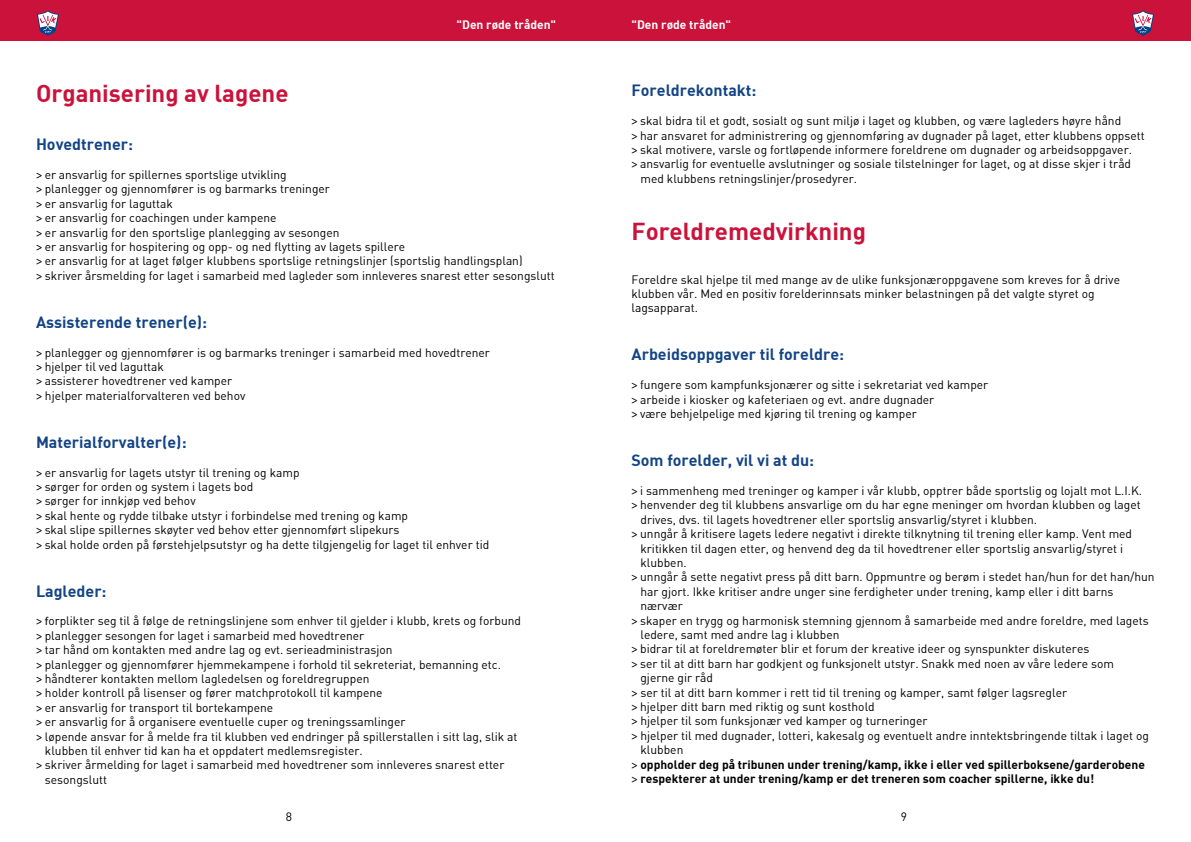
<style>
.page{position:relative;width:1191px;height:842px;background:#fff}
.page>*{position:absolute;margin:0;border:0;box-sizing:border-box;transform-origin:0 0}
.t1{font:700 24px "DI Nbek";color:#cb123a}
.t2{font:700 16px "DI Nbek";color:#134486}
.t3{font:12px/14.4px "DIN Bek";color:#000}
.t4{font:700 12px/14.4px "DI Nbek";color:#000}
.t5{font:700 12px "DI Nbek";color:#fff}
.s1{font-family:"Calibri"}
.s2{font-family:"Calibri";font-weight:400}
</style>
<div class="page">
<div style="left:0;top:0;width:1191px;height:41px;background:#cb123a"></div>
<svg style="left:37px;top:10px;width:22px;height:26px"></svg>
<svg style="left:1132px;top:10px;width:22px;height:26px"></svg>
<p class="t5" style="left:456px;top:17px;width:101px">"Den røde tråden"</p>
<p class="t5" style="left:631px;top:17px;width:101px">"Den røde tråden"</p>
<h1 class="t1" style="left:36px;top:78px;width:254px">Organisering av lagene</h1>
<h2 class="t2" style="left:36px;top:134px;width:99px">Hovedtrener:</h2>
<p class="t3" style="left:36px;top:167px;width:520px"><span class="s1">˃</span> er ansvarlig for spillernes sportslige utvikling<br><span class="s1">˃</span> planlegger og gjennomfører is og barmarks treninger<br><span class="s1">˃</span> er ansvarlig for laguttak<br><span class="s1">˃</span> er ansvarlig for coachingen under kampene<br><span class="s1">˃</span> er ansvarlig for den sportslige planlegging av sesongen<br><span class="s1">˃</span> er ansvarlig for hospitering og opp- og ned flytting av lagets spillere<br><span class="s1">˃</span> er ansvarlig for at laget følger klubbens sportslige retningslinjer (sportslig handlingsplan)<br><span class="s1">˃</span> skriver årsmelding for laget i samarbeid med lagleder som innleveres snarest etter sesongslutt</p>
<h2 class="t2" style="left:36px;top:311px;width:173px">Assisterende trener(e):</h2>
<p class="t3" style="left:36px;top:345px;width:455px"><span class="s1">˃</span> planlegger og gjennomfører is og barmarks treninger i samarbeid med hovedtrener <span class="s1">˃</span> hjelper til ved laguttak<br><span class="s1">˃</span> assisterer hovedtrener ved kamper<br><span class="s1">˃</span> hjelper materialforvalteren ved behov</p>
<h2 class="t2" style="left:36px;top:431px;width:152px">Materialforvalter(e):</h2>
<p class="t3" style="left:36px;top:465px;width:455px"><span class="s1">˃</span> er ansvarlig for lagets utstyr til trening og kamp<br><span class="s1">˃</span> sørger for orden og system i lagets bod<br><span class="s1">˃</span> sørger for innkjøp ved behov<br><span class="s1">˃</span> skal hente og rydde tilbake utstyr i forbindelse med trening og kamp<br><span class="s1">˃</span> skal slipe spillernes skøyter ved behov etter gjennomført slipekurs<br><span class="s1">˃</span> skal holde orden på førstehjelpsutstyr og ha dette tilgjengelig for laget til enhver tid</p>
<h2 class="t2" style="left:36px;top:580px;width:72px">Lagleder:</h2>
<p class="t3" style="left:36px;top:614px;width:486px"><span class="s1">˃ f</span>orplikter seg til å følge de retningslinjene som enhver til gjelder i klubb, krets og forbund</p>
<p class="t3" style="left:36px;top:628px;width:330px"><span class="s1">˃</span> planlegger sesongen for laget i samarbeid med hovedtrener</p>
<p class="t3" style="left:36px;top:642px;width:358px"><span class="s1">˃</span> tar hånd om kontakten med andre lag og evt. serieadministrasjon</p>
<p class="t3" style="left:36px;top:657px;width:466px"><span class="s1">˃</span> planlegger og gjennomfører hjemmekampene i forhold til sekreteriat, bemanning etc.</p>
<p class="t3" style="left:36px;top:671px;width:335px"><span class="s1">˃</span> håndterer kontakten mellom lagledelsen og foreldregruppen</p>
<p class="t3" style="left:36px;top:686px;width:348px"><span class="s1">˃</span> holder kontroll på lisenser og fører matchprotokoll til kampene</p>
<p class="t3" style="left:36px;top:700px;width:239px"><span class="s1">˃</span> er ansvarlig for transport til bortekampene</p>
<p class="t3" style="left:36px;top:714px;width:371px"><span class="s1">˃</span> er ansvarlig for å organisere eventuelle cuper og treningssamlinger</p>
<p class="t3" style="left:36px;top:729px;width:483px"><span class="s1">˃</span> løpende ansvar for å melde fra til klubben ved endringer på spillerstallen i sitt lag, slik at</p>
<p class="t3" style="left:45px;top:743px;width:319px">klubben til enhver tid kan ha et oppdatert medlemsregister.</p>
<p class="t3" style="left:36px;top:758px;width:470px"><span class="s1">˃</span> skriver årmelding for laget i samarbeid med hovedtrener som innleveres snarest etter</p>
<p class="t3" style="left:45px;top:772px;width:64px">sesongslutt</p>
<h2 class="t2" style="left:631px;top:80px;width:126px">Foreldrekontakt:</h2>
<p class="t3" style="left:631px;top:113px;width:491px"><span class="s1">˃</span> skal bidra til et godt, sosialt og sunt miljø i laget og klubben, og være lagleders høyre hånd</p>
<p class="t3" style="left:631px;top:128px;width:515px"><span class="s1">˃</span> har ansvaret for administrering og gjennomføring av dugnader på laget, etter klubbens oppsett</p>
<p class="t3" style="left:631px;top:142px;width:502px"><span class="s1">˃</span> skal motivere, varsle og fortløpende informere foreldrene om dugnader og arbeidsoppgaver.</p>
<p class="t3" style="left:631px;top:157px;width:501px"><span class="s1">˃</span> ansvarlig for eventuelle avslutninger og sosiale tilstelninger for laget, og at disse skjer i tråd</p>
<p class="t3" style="left:640px;top:171px;width:218px">med klubbens retningslinjer/prosedyrer.</p>
<h1 class="t1" style="left:631px;top:216px;width:236px">Foreldremedvirkning</h1>
<p class="t3" style="left:631px;top:272px;width:490px">Foreldre skal hjelpe til med mange av de ulike funksjonæroppgavene som kreves for å drive klubben vår. Med en positiv forelderinnsats minker belastningen på det valgte styret og lagsapparat.</p>
<h2 class="t2" style="left:631px;top:344px;width:214px">Arbeidsoppgaver til foreldre:</h2>
<p class="t3" style="left:631px;top:377px;width:358px"><span class="s1">˃</span> fungere som kampfunksjonærer og sitte i sekretariat ved kamper <span class="s1">˃</span> arbeide i kiosker og kafeteriaen og evt. andre dugnader<br><span class="s1">˃</span> være behjelpelige med kjøring til trening og kamper</p>
<h2 class="t2" style="left:631px;top:450px;width:184px">Som forelder, vil vi at du:</h2>
<p class="t3" style="left:631px;top:483px;width:512px"><span class="s1">˃</span> i sammenheng med treninger og kamper i vår klubb, opptrer både sportslig og lojalt mot L.I.K.</p>
<p class="t3" style="left:631px;top:497px;width:511px"><span class="s1">˃</span> henvender deg til klubbens ansvarlige om du har egne meninger om hvordan klubben og laget</p>
<p class="t3" style="left:640px;top:512px;width:398px">drives, dvs. til lagets hovedtrener eller sportslig ansvarlig/styret i klubben.</p>
<p class="t3" style="left:631px;top:526px;width:502px"><span class="s1">˃</span> unngår å kritisere lagets ledere negativt i direkte tilknytning til trening eller kamp. Vent med</p>
<p class="t3" style="left:640px;top:541px;width:484px">kritikken til dagen etter, og henvend deg da til hovedtrener eller sportslig ansvarlig/styret i</p>
<p class="t3" style="left:640px;top:555px;width:48px">klubben.</p>
<p class="t3" style="left:631px;top:569px;width:524px"><span class="s1">˃</span> unngår å sette negativt press på ditt barn. Oppmuntre og berøm i stedet han/hun for det han/hun</p>
<p class="t3" style="left:640px;top:584px;width:474px">har gjort. Ikke kritiser andre unger sine ferdigheter under trening, kamp eller i ditt barns</p>
<p class="t3" style="left:640px;top:598px;width:44px">nærvær</p>
<p class="t3" style="left:631px;top:613px;width:519px"><span class="s1">˃</span> skaper en trygg og harmonisk stemning gjennom å samarbeide med andre foreldre, med lagets</p>
<p class="t3" style="left:640px;top:627px;width:200px">ledere, samt med andre lag i klubben</p>
<p class="t3" style="left:631px;top:641px;width:459px"><span class="s1">˃</span> bidrar til at foreldremøter blir et forum der kreative ideer og synspunkter diskuteres</p>
<p class="t3" style="left:631px;top:656px;width:484px"><span class="s1">˃</span> ser til at ditt barn har godkjent og funksjonelt utstyr. Snakk med noen av våre ledere som</p>
<p class="t3" style="left:640px;top:670px;width:74px">gjerne gir råd</p>
<p class="t3" style="left:631px;top:685px;width:437px"><span class="s1">˃</span> ser til at ditt barn kommer i rett tid til trening og kamper, samt følger lagsregler</p>
<p class="t3" style="left:631px;top:699px;width:245px"><span class="s1">˃</span> hjelper ditt barn med riktig og sunt kosthold</p>
<p class="t3" style="left:631px;top:713px;width:297px"><span class="s1">˃</span> hjelper til som funksjonær ved kamper og turneringer</p>
<p class="t3" style="left:631px;top:728px;width:519px"><span class="s1">˃</span> hjelper til med dugnader, lotteri, kakesalg og eventuelt andre inntektsbringende tiltak i laget og</p>
<p class="t3" style="left:640px;top:742px;width:44px">klubben</p>
<p class="t4" style="left:631px;top:756px;width:515px"><span class="s2">˃</span> oppholder deg på tribunen under trening/kamp, ikke i eller ved spillerboksene/garderobene <span class="s2">˃</span> respekterer at under trening/kamp er det treneren som coacher spillerne, ikke du!</p>
<p class="t3" style="left:286px;top:810px;width:8px">8</p>
<p class="t3" style="left:900px;top:810px;width:8px">9</p>
</div>
